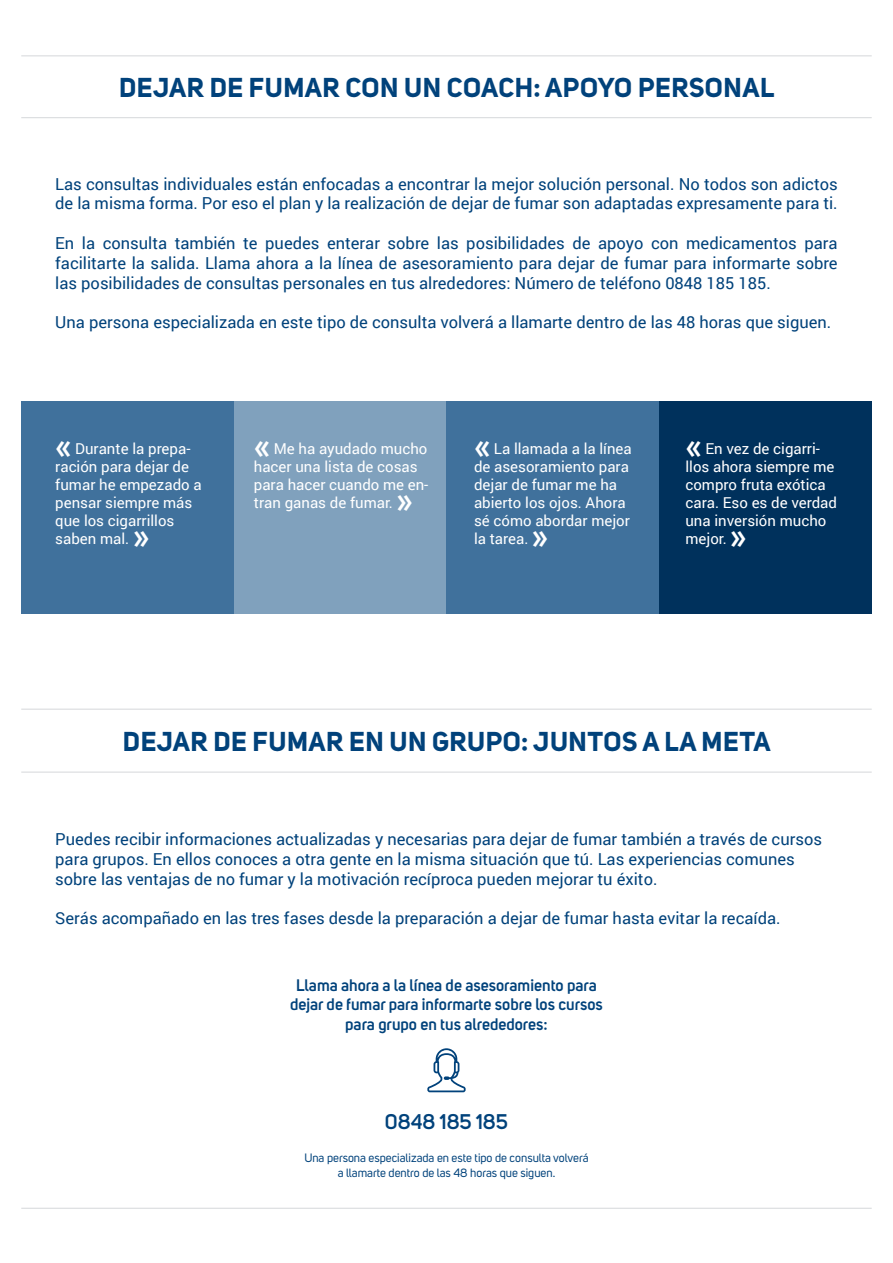
<style>
.page{position:relative;width:893px;height:1263px;background:#fff}
.page>*{position:absolute;margin:0;border:0;box-sizing:border-box;transform-origin:0 0}
.t1{font:37.5px "Uni Sans";color:#fff}
.t2{font:700 27px "Uni Sans";letter-spacing:.02em;color:#01427b}
.t3{font:600 21px "Uni Sans";color:#01427b}
.t4{font:16.5px/19.8px "Roboto";color:#01427b}
.t5{font:600 16.5px/19.8px "Uni Sans";color:#01427b;text-align:center}
.t6{font:15px/18px "Roboto";color:#fff}
.t7{font:12px/14.4px "Uni Sans";color:#01427b;text-align:center}
</style>
<div class="page">
<hr style="left:21px;top:55px;width:851px;height:1px;background:#dadcde">
<hr style="left:21px;top:117px;width:851px;height:1px;background:#dadcde">
<hr style="left:21px;top:709px;width:851px;height:1px;background:#dadcde">
<hr style="left:21px;top:771px;width:851px;height:2px;background:#dadcde">
<svg style="left:427px;top:1048px;width:39px;height:44px"></svg>
<div style="left:21px;top:401px;width:213px;height:213px;background:#40719c"></div>
<div style="left:234px;top:401px;width:212px;height:213px;background:#80a1bd"></div>
<div style="left:659px;top:401px;width:213px;height:213px;background:#00315c"></div>
<div style="left:446px;top:401px;width:213px;height:213px;background:#40719c"></div>
<hr style="left:21px;top:1208px;width:851px;height:1px;background:#dadcde">
<h2 class="t2" style="left:119px;top:71px;width:657px">DEJAR DE FUMAR CON UN COACH: APOYO PERSONAL</h2>
<p class="t4" style="left:55px;top:173px;width:784px">Las consultas individuales están enfocadas a encontrar la mejor solución personal. No todos son adictos de la misma forma. Por eso el plan y la realización de dejar de fumar son adaptadas expresamente para ti.</p>
<p class="t4" style="left:55px;top:233px;width:784px;text-align:justify">En la consulta también te puedes enterar sobre las posibilidades de apoyo con medicamentos para facilitarte la salida. Llama ahora a la línea de asesoramiento para dejar de fumar para informarte sobre las posibilidades de consultas personales en tus alrededores: Número de teléfono 0848 185 185.</p>
<p class="t4" style="left:55px;top:312px;width:777px">Una persona especializada en este tipo de consulta volverá a llamarte dentro de las 48 horas que siguen.</p>
<h1 class="t1" style="left:55px;top:425px;width:18px">«</h1>
<p class="t6" style="left:55px;top:439px;width:148px;text-indent:20px">Durante la prepa&shy;ración para dejar de fumar he empezado a pensar siempre más que los cigarrillos saben mal.</p>
<h1 class="t1" style="left:133px;top:515px;width:18px">»</h1>
<h1 class="t1" style="left:254px;top:425px;width:18px">«</h1>
<p class="t6" style="left:254px;top:439px;width:176px;text-indent:20px">Me ha ayudado mucho hacer una lista de cosas para hacer cuando me en&shy;tran ganas de fumar.</p>
<h1 class="t1" style="left:396px;top:479px;width:18px">»</h1>
<h1 class="t1" style="left:474px;top:425px;width:18px">«</h1>
<p class="t6" style="left:474px;top:439px;width:159px;text-indent:20px">La llamada a la línea de asesoramiento para dejar de fumar me ha abierto los ojos. Ahora sé cómo abordar mejor la tarea.</p>
<h1 class="t1" style="left:532px;top:515px;width:18px">»</h1>
<h1 class="t1" style="left:685px;top:425px;width:18px">«</h1>
<p class="t6" style="left:685px;top:439px;width:153px;text-indent:20px">En vez de cigarri&shy;llos ahora siempre me compro fruta exótica cara. Eso es de verdad una inversión mucho mejor.</p>
<h1 class="t1" style="left:730px;top:515px;width:18px">»</h1>
<h2 class="t2" style="left:123px;top:725px;width:649px">DEJAR DE FUMAR EN UN GRUPO: JUNTOS A LA META</h2>
<p class="t4" style="left:55px;top:829px;width:768px">Puedes recibir informaciones actualizadas y necesarias para dejar de fumar también a través de cursos para grupos. En ellos conoces a otra gente en la misma situación que tú. Las experiencias comunes sobre las ventajas de no fumar y la motivación recíproca pueden mejorar tu éxito.</p>
<p class="t4" style="left:55px;top:908px;width:727px">Serás acompañado en las tres fases desde la preparación a dejar de fumar hasta evitar la recaída.</p>
<p class="t5" style="left:290px;top:975px;width:314px">Llama ahora a la línea de asesoramiento para dejar de fumar para informarte sobre los cursos para grupo en tus alrededores:</p>
<p class="t3" style="left:385px;top:1109px;width:124px">0848 185 185</p>
<p class="t7" style="left:304px;top:1151px;width:286px">Una persona especializada en este tipo de consulta volverá a llamarte dentro de las 48 horas que siguen.</p>
</div>
